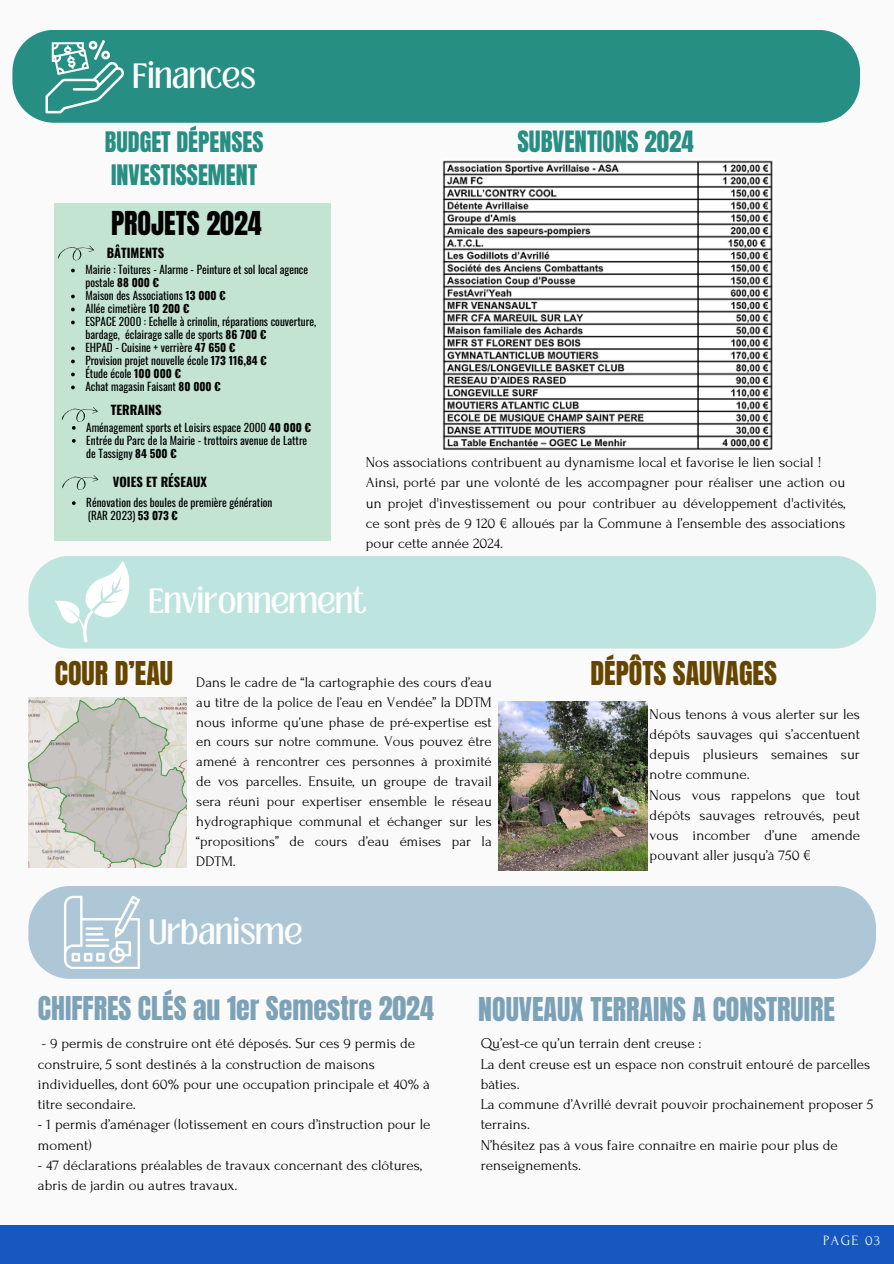
<style>
.page{position:relative;width:894px;height:1264px;background:#fff}
.page>*{position:absolute;margin:0;border:0;box-sizing:border-box;transform-origin:0 0}
.t1{font:28.05px "Anton";color:#000}
.t2{font:27.9px "Anton";color:#7ca2b8}
.t3{font:27.9px "Anton";color:#664500}
.t4{font:27px "Loubag";color:#fdfdfc}
.t5{font:24.9px "Anton";color:#278e83}
.t6{font:24px/33.3px "Anton";color:#278e83}
.t7{font:15px/20.2px "Forum";color:#000}
.t8{font:14.7px/20px "Forum";color:#000;text-align:justify}
.t9{font:14.25px "Forum";letter-spacing:.1em;color:#fdfdfc}
.t10{font:700 12.6px "Oswald";color:#000}
.t11{font:11.1px/13px "Oswald";color:#000}
.s1{font-weight:700}
</style>
<div class="page">
<div style="left:0;top:0;width:893px;height:1263px;background:#fafafa"></div>
<div style="left:0;top:1224px;width:893px;height:39px;background:#1658c0"></div>
<div style="left:12px;top:30px;width:847px;height:93px;background:#278e83"></div>
<svg style="left:45px;top:39px;width:79px;height:74px;background:#56a69d"></svg>
<div style="left:28px;top:556px;width:847px;height:92px;background:#bee4e0"></div>
<svg style="left:55px;top:560px;width:77px;height:83px"></svg>
<img style="left:28px;top:698px;width:158px;height:169px">
<img style="left:498px;top:701px;width:149px;height:170px">
<div style="left:28px;top:886px;width:847px;height:92px;background:#adc7d6"></div>
<svg style="left:64px;top:895px;width:76px;height:73px"></svg>
<div style="left:54px;top:203px;width:276px;height:337px;background:#c3e4d3"></div>
<svg style="left:62px;top:475px;width:36px;height:15px"></svg>
<svg style="left:58px;top:245px;width:36px;height:16px"></svg>
<svg style="left:72px;top:501px;width:4px;height:4px"></svg>
<svg style="left:62px;top:407px;width:36px;height:23px"></svg>
<svg style="left:72px;top:439px;width:4px;height:3px"></svg>
<svg style="left:71px;top:269px;width:4px;height:3px"></svg>
<svg style="left:71px;top:295px;width:4px;height:3px"></svg>
<svg style="left:71px;top:308px;width:4px;height:3px"></svg>
<svg style="left:71px;top:320px;width:4px;height:4px"></svg>
<svg style="left:71px;top:346px;width:4px;height:4px"></svg>
<svg style="left:71px;top:359px;width:4px;height:4px"></svg>
<svg style="left:71px;top:372px;width:4px;height:4px"></svg>
<svg style="left:71px;top:385px;width:4px;height:4px"></svg>
<img style="left:442px;top:160px;width:331px;height:290px">
<p class="t4" style="left:133px;top:54px;width:124px">Finances</p>
<h1 class="t6" style="left:105px;top:126px;width:160px">BUDGET DÉPENSES<br>INVESTISSEMENT</h1>
<p class="t1" style="left:111px;top:203px;width:152px">PROJETS 2024</p>
<p class="t10" style="left:107px;top:243px;width:59px">BÂTIMENTS</p>
<h3 class="t11" style="left:85px;top:263px;width:224px">Mairie : Toitures - Alarme - Peinture et sol local agence postale <span class="s1">88 000 €</span></h3>
<p class="t11" style="left:85px;top:289px;width:142px">Maison des Associations <span class="s1">13 000 €</span></p>
<h5 class="t11" style="left:85px;top:302px;width:106px">Allée cimetière <span class="s1">10 200 €</span></h5>
<h2 class="t11" style="left:85px;top:315px;width:232px">ESPACE 2000 : Echelle à crinolin, réparations couverture, bardage, éclairage salle de sports <span class="s1">86 700 €</span></h2>
<p class="t11" style="left:85px;top:340px;width:151px">EHPAD - Cuisine + verrière <span class="s1">47 650 €</span></p>
<h1 class="t11" style="left:85px;top:353px;width:183px">Provision projet nouvelle école <span class="s1">173 116,84 €</span></h1>
<h5 class="t11" style="left:85px;top:366px;width:97px">Étude école <span class="s1">100 000 €</span></h5>
<p class="t11" style="left:85px;top:379px;width:137px">Achat magasin Faisant <span class="s1">80 000 €</span></p>
<p class="t10" style="left:111px;top:399px;width:52px">TERRAINS</p>
<p class="t11" style="left:86px;top:420px;width:226px">Aménagement sports et Loisirs espace 2000 <span class="s1">40 000 €</span></p>
<h1 class="t11" style="left:86px;top:433px;width:222px">Entrée du Parc de la Mairie - trottoirs avenue de Lattre de Tassigny <span class="s1">84 500 €</span></h1>
<p class="t10" style="left:113px;top:471px;width:96px">VOIES ET RÉSEAUX</p>
<h6 class="t11" style="left:86px;top:495px;width:188px">Rénovation des boules de première génération</h6>
<p class="t11" style="left:88px;top:508px;width:92px">(RAR 2023) <span class="s1">53 073 €</span></p>
<p class="t5" style="left:517px;top:124px;width:178px">SUBVENTIONS 2024</p>
<p class="t7" style="left:366px;top:452px;width:481px">Nos associations contribuent au dynamisme local et favorise le lien social !<br>Ainsi, porté par une volonté de les accompagner pour réaliser une action ou un projet d'investissement ou pour contribuer au développement d'activités, ce sont près de 9 120 € alloués par la Commune à l’ensemble des associations pour cette année 2024.</p>
<h2 class="t4" style="left:149px;top:579px;width:219px">Environnement</h2>
<p class="t3" style="left:55px;top:653px;width:120px">COUR D’EAU</p>
<p class="t8" style="left:196px;top:672px;width:297px">Dans le cadre de “la cartographie des cours d’eau au titre de la police de l’eau en Vendée” la DDTM nous informe qu’une phase de pré-expertise est en cours sur notre commune. Vous pouvez être amené à rencontrer ces personnes à proximité de vos parcelles. Ensuite, un groupe de travail sera réuni pour expertiser ensemble le réseau hydrographique communal et échanger sur les “propositions” de cours d’eau émises par la DDTM.</p>
<p class="t4" style="left:149px;top:909px;width:155px">Urbanisme</p>
<p class="t3" style="left:590px;top:653px;width:188px">DÉPÔTS SAUVAGES</p>
<p class="t7" style="left:649px;top:704px;width:212px">Nous tenons à vous alerter sur les dépôts sauvages qui s’accentuent depuis plusieurs semaines sur notre commune.<br>Nous vous rappelons que tout dépôts sauvages retrouvés, peut vous incomber d’une amende pouvant aller jusqu’à 750 €</p>
<p class="t2" style="left:38px;top:988px;width:397px">CHIFFRES CLÉS au 1er Semestre 2024</p>
<p class="t2" style="left:478px;top:989px;width:358px">NOUVEAUX TERRAINS A CONSTRUIRE</p>
<h6 class="t7" style="left:480px;top:1033px;width:394px">Qu’est-ce qu’un terrain dent creuse :<br>La dent creuse est un espace non construit entouré de parcelles bâties.<br>La commune d’Avrillé devrait pouvoir prochainement proposer 5 terrains.<br>N’hésitez pas à vous faire connaître en mairie pour plus de renseignements.</h6>
<p class="t7" style="left:38px;top:1033px;width:393px">- 9 permis de construire ont été déposés. Sur ces 9 permis de construire, 5 sont destinés à la construction de maisons individuelles, dont 60% pour une occupation principale et 40% à titre secondaire.</p>
<p class="t7" style="left:38px;top:1114px;width:394px">- 1 permis d’aménager (lotissement en cours d’instruction pour le moment)</p>
<p class="t7" style="left:38px;top:1155px;width:385px">- 47 déclarations préalables de travaux concernant des clôtures, abris de jardin ou autres travaux.</p>
<h6 class="t9" style="left:822px;top:1232px;width:59px">PAGE 03</h6>
</div>
